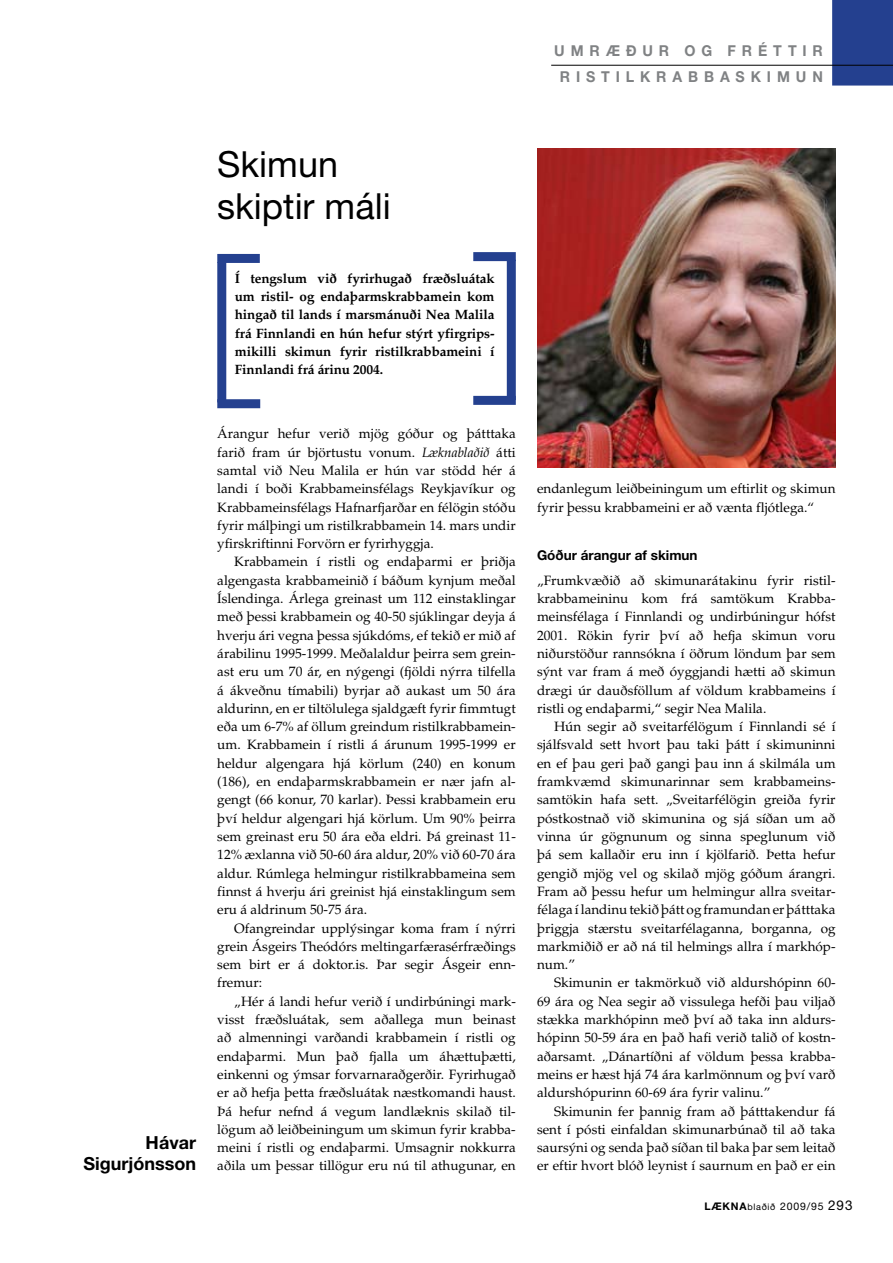
<style>
.page{position:relative;width:893px;height:1263px;background:#fff}
.page>*{position:absolute;margin:0;border:0;box-sizing:border-box;transform-origin:0 0}
.t1{font:36px/42px "Helvetica Neue";color:#000}
.t2{font:700 18px/21px "Helvetica Neue";color:#000;text-align:right}
.t3{font:700 15px/25.5px "Helvetica Neue";letter-spacing:.415em;color:#808284;text-align:center;scale:.95 1}
.t4{font:13.5px/18.3px "Palatino";color:#000;text-align:justify}
.t5{font:700 13.5px/18.3px "Palatino";letter-spacing:-.01em;color:#000;text-align:justify}
.t6{font:700 13.5px "Helvetica Neue";color:#000}
.t7{font:10.5px "Helvetica Neue";letter-spacing:.075em;color:#000}
.s1{font-style:italic}
.s2{font-weight:700}
.s3{font-size:9px}
.s4{font-size:13.5px}
</style>
<div class="page">
<div style="left:832px;top:0;width:61px;height:86px;background:#24408f"></div>
<hr style="left:551px;top:65px;width:342px;height:1px;background:#000">
<img style="left:537px;top:149px;width:299px;height:319px">
<div style="left:473px;top:252px;width:43px;height:9px;background:#24408f"></div>
<div style="left:507px;top:260px;width:9px;height:140px;background:#24408f"></div>
<div style="left:473px;top:396px;width:43px;height:9px;background:#24408f"></div>
<div style="left:217px;top:254px;width:43px;height:9px;background:#24408f"></div>
<div style="left:217px;top:262px;width:9px;height:140px;background:#24408f"></div>
<div style="left:217px;top:399px;width:43px;height:9px;background:#24408f"></div>
<p class="t3" style="left:554px;top:38px;width:284px">UMRÆÐUR OG FRÉTTI R<br>RI STI LKRABBASKI MUN</p>
<h2 class="t2" style="left:83px;top:1132px;width:114px">Hávar<br>Sigurjónsson</h2>
<h1 class="t1" style="left:217px;top:143px;width:175px">Skimun skiptir máli</h1>
<p class="t5" style="left:235px;top:269px;width:261px">Í tengslum við fyrirhugað fræðsluátak um ristil- og endaþarmskrabbamein kom hingað til lands í marsmánuði Nea Malila frá Finnlandi en hún hefur stýrt yfirgrips&shy;mikilli skimun fyrir ristilkrabbameini í Finnlandi frá árinu 2004.</p>
<p class="t4" style="left:217px;top:425px;width:300px">Árangur hefur verið mjög góður og þátttaka farið fram úr björtustu vonum. <span class="s1">Læknablaðið</span> átti samtal við Neu Malila er hún var stödd hér á landi í boði Krabbameinsfélags Reykjavíkur og Krabbameinsfélags Hafnarfjarðar en félögin stóðu fyrir málþingi um ristilkrabbamein 14. mars undir yfirskriftinni Forvörn er fyrirhyggja.</p>
<p class="t4" style="left:217px;top:553px;width:300px;text-indent:17px">Krabbamein í ristli og endaþarmi er þriðja algengasta krabbameinið í báðum kynjum meðal Íslendinga. Árlega greinast um 112 einstaklingar með þessi krabbamein og 40-50 sjúklingar deyja á hverju ári vegna þessa sjúkdóms, ef tekið er mið af árabilinu 1995-1999. Meðalaldur þeirra sem grein&shy;ast eru um 70 ár, en nýgengi (fjöldi nýrra tilfella á ákveðnu tímabili) byrjar að aukast um 50 ára aldurinn, en er tiltölulega sjaldgæft fyrir fimmtugt eða um 6-7% af öllum greindum ristilkrabbamein&shy;um. Krabbamein í ristli á árunum 1995-1999 er heldur algengara hjá körlum (240) en konum (186), en endaþarmskrabbamein er nær jafn al&shy;gengt (66 konur, 70 karlar). Þessi krabbamein eru því heldur algengari hjá körlum. Um 90% þeirra sem greinast eru 50 ára eða eldri. Þá greinast 11- 12% æxlanna við 50-60 ára aldur, 20% við 60-70 ára aldur. Rúmlega helmingur ristilkrabbameina sem finnst á hverju ári greinist hjá einstaklingum sem eru á aldrinum 50-75 ára.</p>
<p class="t4" style="left:217px;top:919px;width:300px;text-indent:17px">Ofangreindar upplýsingar koma fram í nýrri grein Ásgeirs Theódórs meltingarfærasérfræðings sem birt er á doktor.is. Þar segir Ásgeir enn&shy;fremur:</p>
<p class="t4" style="left:217px;top:992px;width:300px;text-indent:17px">„Hér á landi hefur verið í undirbúningi mark&shy;visst fræðsluátak, sem aðallega mun beinast að almenningi varðandi krabbamein í ristli og endaþarmi. Mun það fjalla um áhættuþætti, einkenni og ýmsar forvarnaraðgerðir. Fyrirhugað er að hefja þetta fræðsluátak næstkomandi haust.<br>Þá hefur nefnd á vegum landlæknis skilað til&shy;lögum að leiðbeiningum um skimun fyrir krabba&shy;meini í ristli og endaþarmi. Umsagnir nokkurra aðila um þessar tillögur eru nú til athugunar, en</p>
<p class="t4" style="left:537px;top:480px;width:300px">endanlegum leiðbeiningum um eftirlit og skimun fyrir þessu krabbameini er að vænta fljótlega.“</p>
<p class="t6" style="left:537px;top:547px;width:162px">Góður árangur af skimun</p>
<p class="t4" style="left:537px;top:571px;width:300px">„Frumkvæðið að skimunarátakinu fyrir ristil&shy;krabbameininu kom frá samtökum Krabba&shy;meinsfélaga í Finnlandi og undirbúningur hófst 2001. Rökin fyrir því að hefja skimun voru niðurstöður rannsókna í öðrum löndum þar sem sýnt var fram á með óyggjandi hætti að skimun drægi úr dauðsföllum af völdum krabbameins í ristli og endaþarmi,“ segir Nea Malila.</p>
<p class="t4" style="left:537px;top:718px;width:300px;text-indent:17px">Hún segir að sveitarfélögum í Finnlandi sé í sjálfsvald sett hvort þau taki þátt í skimuninni en ef þau geri það gangi þau inn á skilmála um framkvæmd skimunarinnar sem krabbameins&shy;samtökin hafa sett. „Sveitarfélögin greiða fyrir póstkostnað við skimunina og sjá síðan um að vinna úr gögnunum og sinna speglunum við þá sem kallaðir eru inn í kjölfarið. Þetta hefur gengið mjög vel og skilað mjög góðum árangri.<br>Fram að þessu hefur um helmingur allra sveitar&shy;félaga í landinu tekið þátt og framundan er þátttaka þriggja stærstu sveitarfélaganna, borganna, og markmiðið er að ná til helmings allra í markhóp&shy;num.”</p>
<p class="t4" style="left:537px;top:974px;width:300px;text-indent:17px">Skimunin er takmörkuð við aldurshópinn 60- 69 ára og Nea segir að vissulega hefði þau viljað stækka markhópinn með því að taka inn aldurs&shy;hópinn 50-59 ára en það hafi verið talið of kostn&shy;aðarsamt. „Dánartíðni af völdum þessa krabba&shy;meins er hæst hjá 74 ára karlmönnum og því varð aldurshópurinn 60-69 ára fyrir valinu.”</p>
<p class="t4" style="left:537px;top:1102px;width:300px;text-indent:17px">Skimunin fer þannig fram að þátttakendur fá sent í pósti einfaldan skimunarbúnað til að taka saursýni og senda það síðan til baka þar sem leitað er eftir hvort blóð leynist í saurnum en það er ein</p>
<p class="t7" style="left:704px;top:1200px;width:150px"><span class="s2">LÆKNA</span><span class="s3">blaðið</span> 2009/95 <span class="s4">293</span></p>
</div>
